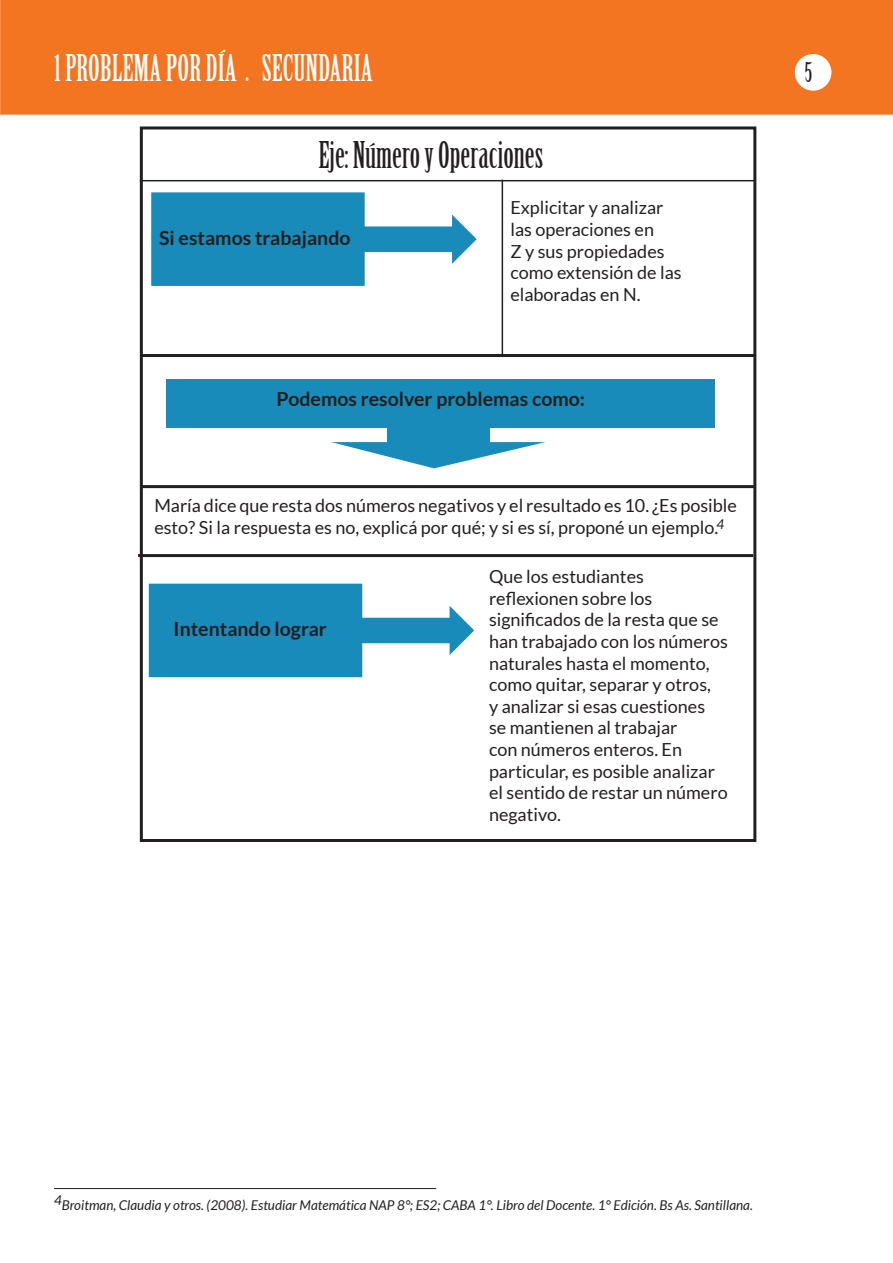
<style>
.page{position:relative;width:893px;height:1263px;background:#fff}
.page>*{position:absolute;margin:0;border:0;box-sizing:border-box;transform-origin:0 0}
.t1{font:36px "Birch Std";color:#fff}
.t2{font:36px "Birch Std";color:#231f20}
.t3{font:27px "Birch Std";color:#231f20}
.t4{font:700 19.5px "Lato";color:#231f20}
.t5{font:18px/21.6px "Lato";color:#231f20}
.t6{font:italic 13.5px "Lato";color:#231f20}
</style>
<div class="page">
<div style="left:1px;top:0;width:892px;height:115px;background:#f47521"></div>
<hr style="left:0;top:0;width:1px;height:115px;background:#f47521">
<div style="left:795px;top:54px;width:36px;height:37px;background:#fff;border-radius:50%"></div>
<svg style="left:151px;top:192px;width:326px;height:94px"></svg>
<div style="left:166px;top:379px;width:549px;height:48px;background:#188bba"></div>
<div style="left:387px;top:424px;width:102px;height:18px;background:#188bba"></div>
<svg style="left:331px;top:442px;width:214px;height:26px"></svg>
<div style="left:140px;top:126px;width:616px;height:716px;border:3px solid #231f20"></div>
<hr style="left:140px;top:180px;width:615px;height:1px;background:#231f20">
<hr style="left:141px;top:354px;width:615px;height:3px;background:#231f20">
<hr style="left:502px;top:180px;width:1px;height:177px;background:#231f20">
<hr style="left:141px;top:485px;width:615px;height:3px;background:#231f20">
<svg style="left:148px;top:584px;width:326px;height:93px"></svg>
<hr style="left:138px;top:554px;width:615px;height:3px;background:#231f20">
<hr style="left:54px;top:1188px;width:382px;height:1px;background:#231f20">
<h1 class="t1" style="left:54px;top:48px;width:320px">1 PROBLEMA POR DÍA . SECUNDARIA</h1>
<p class="t2" style="left:318px;top:134px;width:226px">Eje: Número y Operaciones</p>
<p class="t5" style="left:510px;top:197px;width:173px">Explicitar y analizar las operaciones en<br>Z y sus propiedades como extensión de las elaboradas en N.</p>
<p class="t4" style="left:159px;top:227px;width:193px">Si estamos trabajando</p>
<p class="t4" style="left:276px;top:388px;width:310px">Podemos resolver problemas como:</p>
<p class="t5" style="left:154px;top:494px;width:584px">María dice que resta dos números negativos y el resultado es 10. ¿Es posible esto? Si la respuesta es no, explicá por qué; y si es sí, proponé un ejemplo.</p>
<p class="t6" style="left:716px;top:516px;width:9px">4</p>
<p class="t4" style="left:174px;top:617px;width:155px">Intentando lograr</p>
<p class="t5" style="left:489px;top:566px;width:240px">Que los estudiantes reflexionen sobre los significados de la resta que se han trabajado con los números naturales hasta el momento, como quitar, separar y otros,<br>y analizar si esas cuestiones<br>se mantienen al trabajar<br>con números enteros. En particular, es posible analizar el sentido de restar un número negativo.</p>
<h2 class="t3" style="left:805px;top:57px;width:9px">5</h2>
<p class="t6" style="left:54px;top:1193px;width:9px">4</p>
<p class="t6" style="left:62px;top:1197px;width:693px">Broitman, Claudia y otros. (2008). Estudiar Matemática NAP 8°; ES2; CABA 1°. Libro del Docente. 1° Edición. Bs As. Santillana.</p>
</div>
